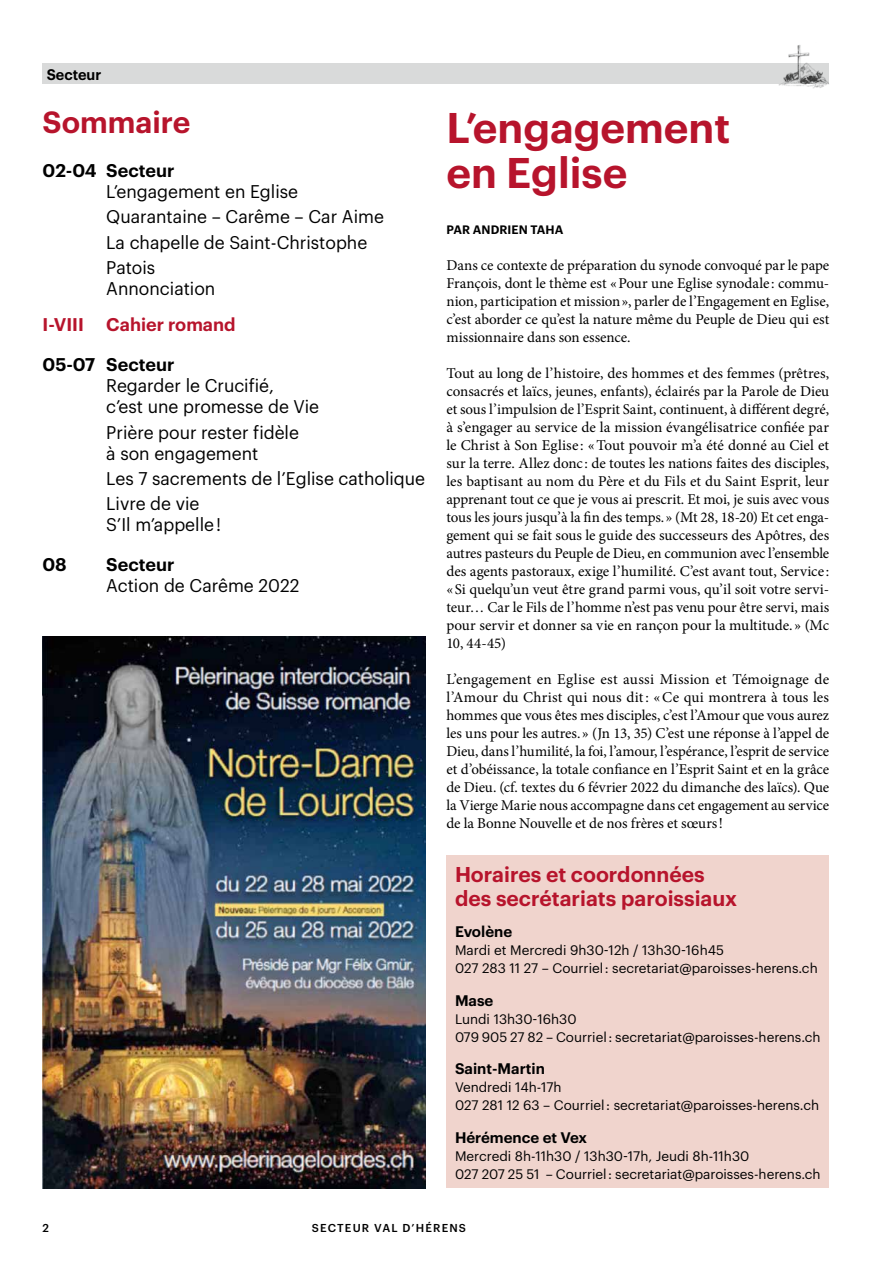
<style>
.page{position:relative;width:893px;height:1263px;background:#fff}
.page>*{position:absolute;margin:0;border:0;box-sizing:border-box;transform-origin:0 0}
.t1{font:600 42px/45px "Graphik";color:#b7142c}
.t2{font:600 30px "Graphik";color:#b7142c}
.t3{font:600 21px/24px "Graphik";color:#b7142c}
.t4{font:18px/25.5px "Graphik";color:#000}
.t5{font:600 18px "Graphik";color:#000}
.t6{font:600 18px "Graphik";color:#b7142c}
.t7{font:15px/18px "Minion Pro";letter-spacing:-.005em;color:#000;text-align:justify}
.t8{font:600 15px "Graphik";color:#000}
.t9{font:600 15px "Graphik";color:#000;scale:.96 1}
.t10{font:13.5px/18px "Graphik";color:#000}
.t11{font:600 12px "Graphik";letter-spacing:.005em;color:#000}
.t12{font:500 11.25px "Graphik";letter-spacing:.105em;color:#000}
</style>
<div class="page">
<div style="left:43px;top:64px;width:786px;height:20px;background:#d9dada"></div>
<img style="left:775px;top:45px;width:54px;height:44px">
<div style="left:446px;top:855px;width:383px;height:333px;background:#f0d4cd"></div>
<img style="left:43px;top:637px;width:382px;height:551px">
<p class="t9" style="left:47px;top:63px;width:58px">Secteur</p>
<h2 class="t2" style="left:43px;top:99px;width:149px">Sommaire</h2>
<p class="t5" style="left:43px;top:156px;width:133px">02-04 Secteur</p>
<p class="t4" style="left:106px;top:177px;width:279px">L’engagement en Eglise<br>Quarantaine – Carême – Car Aime<br>La chapelle de Saint-Christophe<br>Patois</p>
<p class="t4" style="left:106px;top:274px;width:111px">Annonciation</p>
<p class="t6" style="left:43px;top:311px;width:195px">I-VIII Cahier romand</p>
<p class="t5" style="left:43px;top:351px;width:133px">05-07 Secteur</p>
<p class="t4" style="left:106px;top:374px;width:214px;line-height:21px">Regarder le Crucifié,<br>c’est une promesse de Vie</p>
<p class="t4" style="left:106px;top:420px;width:194px;line-height:21px">Prière pour rester fidèle à son engagement</p>
<p class="t4" style="left:106px;top:464px;width:320px">Les 7 sacrements de l’Eglise catholique<br>Livre de vie</p>
<p class="t4" style="left:106px;top:510px;width:116px">S’Il m’appelle !</p>
<p class="t5" style="left:43px;top:551px;width:26px">08</p>
<p class="t5" style="left:106px;top:551px;width:70px">Secteur</p>
<p class="t4" style="left:106px;top:572px;width:195px">Action de Carême 2022</p>
<h1 class="t1" style="left:446px;top:101px;width:285px">L’engagement en Eglise</h1>
<p class="t11" style="left:446px;top:220px;width:118px">PAR ANDRIEN TAHA</p>
<p class="t7" style="left:446px;top:256px;width:384px">Dans ce contexte de préparation du synode convoqué par le pape François, dont le thème est «Pour une Eglise synodale: commu&shy;nion, participation et mission», parler de l’Engagement en Eglise, c’est aborder ce qu’est la nature même du Peuple de Dieu qui est missionnaire dans son essence.</p>
<p class="t7" style="left:446px;top:364px;width:384px">Tout au long de l’histoire, des hommes et des femmes (prêtres, consacrés et laïcs, jeunes, enfants), éclairés par la Parole de Dieu et sous l’impulsion de l’Esprit Saint, continuent, à différent degré, à s’engager au service de la mission évangélisatrice confiée par le Christ à Son Eglise : «Tout pouvoir m’a été donné au Ciel et sur la terre. Allez donc : de toutes les nations faites des disciples, les baptisant au nom du Père et du Fils et du Saint Esprit, leur apprenant tout ce que je vous ai prescrit. Et moi, je suis avec vous tous les jours jusqu’à la fin des temps.» (Mt 28, 18-20) Et cet enga&shy;gement qui se fait sous le guide des successeurs des Apôtres, des autres pasteurs du Peuple de Dieu, en communion avec l’ensemble des agents pastoraux, exige l’humilité. C’est avant tout, Service: «Si quelqu’un veut être grand parmi vous, qu’il soit votre servi&shy;teur… Car le Fils de l’homme n’est pas venu pour être servi, mais pour servir et donner sa vie en rançon pour la multitude. » (Mc 10, 44-45)</p>
<p class="t7" style="left:446px;top:670px;width:384px">L’engagement en Eglise est aussi Mission et Témoignage de l’Amour du Christ qui nous dit: «Ce qui montrera à tous les hommes que vous êtes mes disciples, c’est l’Amour que vous aurez les uns pour les autres.» (Jn 13, 35) C’est une réponse à l’appel de Dieu, dans l’humilité, la foi, l’amour, l’espérance, l’esprit de service et d’obéissance, la totale confiance en l’Esprit Saint et en la grâce de Dieu. (cf. textes du 6 février 2022 du dimanche des laïcs). Que la Vierge Marie nous accompagne dans cet engagement au service de la Bonne Nouvelle et de nos frères et sœurs!</p>
<h3 class="t3" style="left:455px;top:860px;width:284px">Horaires et coordonnées des secrétariats paroissiaux</h3>
<p class="t8" style="left:455px;top:920px;width:59px">Evolène</p>
<p class="t10" style="left:455px;top:940px;width:364px">Mardi et Mercredi 9h30-12h / 13h30-16h45<br>027 283 11 27 – Courriel : secretariat@paroisses-herens.ch</p>
<p class="t8" style="left:455px;top:989px;width:40px">Mase</p>
<p class="t10" style="left:455px;top:1009px;width:367px">Lundi 13h30-16h30<br>079 905 27 82 – Courriel : secretariat@paroisses-herens.ch</p>
<p class="t8" style="left:455px;top:1057px;width:91px">Saint-Martin</p>
<p class="t10" style="left:455px;top:1077px;width:366px">Vendredi 14h-17h<br>027 281 12 63 – Courriel : secretariat@paroisses-herens.ch</p>
<p class="t8" style="left:455px;top:1126px;width:134px">Hérémence et Vex</p>
<p class="t10" style="left:455px;top:1146px;width:367px">Mercredi 8h-11h30 / 13h30-17h, Jeudi 8h-11h30<br>027 207 25 51 – Courriel : secretariat@paroisses-herens.ch</p>
<p class="t12" style="left:43px;top:1219px;width:8px">2</p>
<p class="t12" style="left:312px;top:1219px;width:156px">SECTEUR VAL D’HÉRENS</p>
</div>
